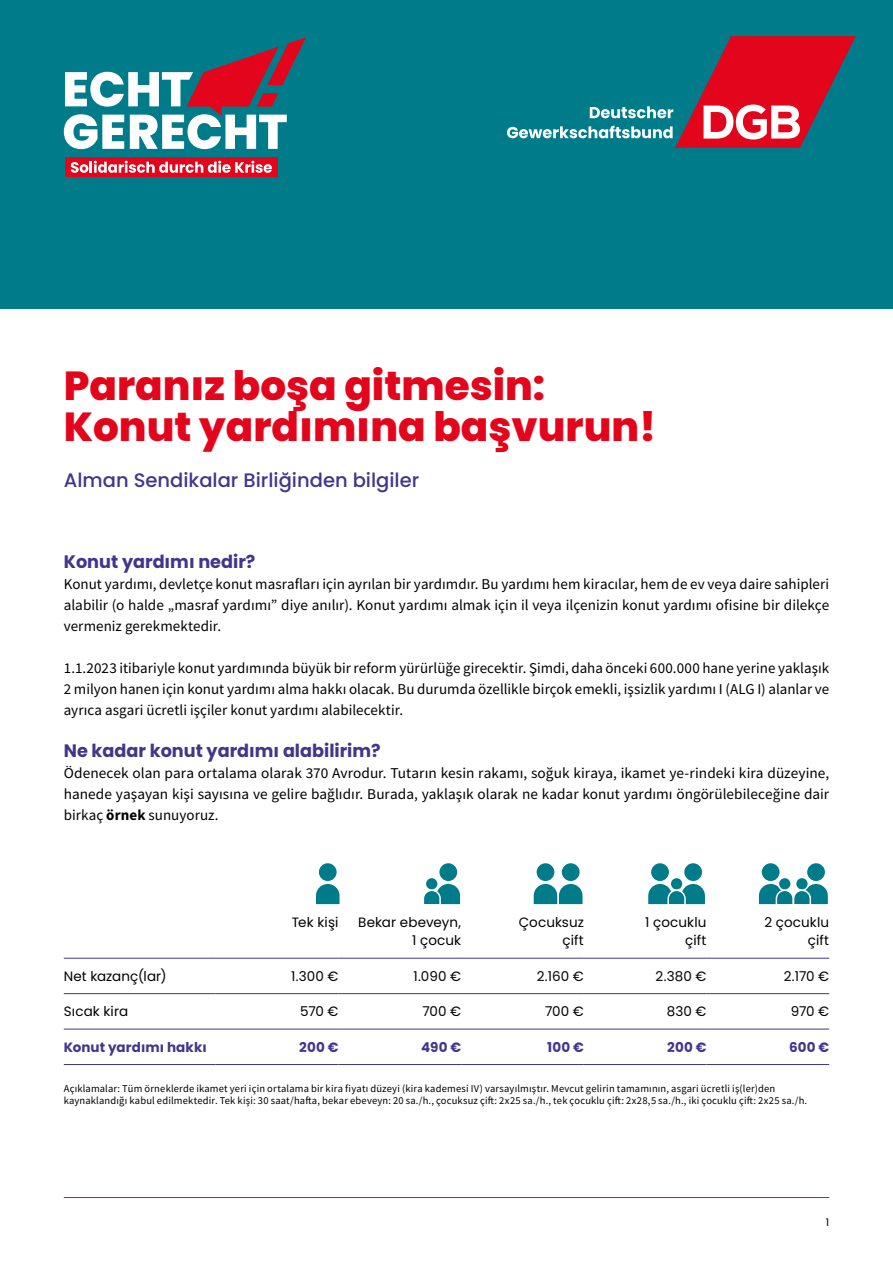
<style>
.page{position:relative;width:893px;height:1263px;background:#fff}
.page>*{position:absolute;margin:0;border:0;box-sizing:border-box;transform-origin:0 0}
.t1{font:800 40.5px/40.5px "Poppins";color:#e3051b}
.t2{font:500 19.5px "Poppins";color:#43358b}
.t3{font:700 18px "Poppins";color:#43358b}
.t4{font:15px/21px "Source Sans Pro";color:#000;text-align:justify}
.t5{font:13.5px/18px "Poppins";letter-spacing:.01em;color:#000;text-align:right}
.t6{font:700 13.5px "Poppins";letter-spacing:.01em;color:#43358b}
.t7{font:10.5px/12px "Source Sans Pro";letter-spacing:.015em;color:#000}
.t8{font:10.5px "Poppins";color:#000}
.s1{font-weight:700}
</style>
<div class="page">
<div style="left:0;top:0;width:893px;height:308px;background:#007b8a"></div>
<hr style="left:64px;top:1197px;width:765px;height:1px;background:#e3051b">
<svg style="left:507px;top:36px;width:349px;height:112px"></svg>
<svg style="left:64px;top:37px;width:242px;height:112px"></svg>
<div style="left:65px;top:157px;width:213px;height:20px;background:#e3051b"></div>
<svg style="left:71px;top:161px;width:201px;height:12px"></svg>
<hr style="left:64px;top:958px;width:152px;height:1px;background:#43358b">
<hr style="left:216px;top:958px;width:122px;height:1px;background:#43358b">
<hr style="left:338px;top:958px;width:123px;height:1px;background:#43358b">
<hr style="left:461px;top:958px;width:123px;height:1px;background:#43358b">
<hr style="left:584px;top:958px;width:122px;height:1px;background:#43358b">
<hr style="left:706px;top:958px;width:123px;height:1px;background:#43358b">
<hr style="left:64px;top:993px;width:152px;height:1px;background:#43358b">
<hr style="left:216px;top:993px;width:122px;height:1px;background:#43358b">
<hr style="left:338px;top:993px;width:123px;height:1px;background:#43358b">
<hr style="left:461px;top:993px;width:123px;height:1px;background:#43358b">
<hr style="left:584px;top:993px;width:122px;height:1px;background:#43358b">
<hr style="left:706px;top:993px;width:123px;height:1px;background:#43358b">
<hr style="left:64px;top:1029px;width:152px;height:1px;background:#43358b">
<hr style="left:216px;top:1029px;width:122px;height:1px;background:#43358b">
<hr style="left:338px;top:1029px;width:123px;height:1px;background:#43358b">
<hr style="left:461px;top:1029px;width:123px;height:1px;background:#43358b">
<hr style="left:584px;top:1029px;width:122px;height:1px;background:#43358b">
<hr style="left:706px;top:1029px;width:123px;height:1px;background:#43358b">
<hr style="left:64px;top:1064px;width:152px;height:1px;background:#43358b">
<hr style="left:216px;top:1064px;width:122px;height:1px;background:#43358b">
<hr style="left:338px;top:1064px;width:123px;height:1px;background:#43358b">
<hr style="left:461px;top:1064px;width:123px;height:1px;background:#43358b">
<hr style="left:584px;top:1064px;width:122px;height:1px;background:#43358b">
<hr style="left:706px;top:1064px;width:123px;height:1px;background:#43358b">
<div style="left:761px;top:862px;width:19px;height:20px;background:#007b8a;border-radius:50%"></div>
<div style="left:760px;top:862px;width:21px;height:20px;border:1px solid #fff;border-radius:50%"></div>
<svg style="left:806px;top:862px;width:20px;height:20px"></svg>
<div style="left:806px;top:862px;width:20px;height:20px;border:1px solid #fff;border-radius:50%"></div>
<svg style="left:650px;top:862px;width:20px;height:20px"></svg>
<div style="left:650px;top:862px;width:20px;height:20px;border:1px solid #fff;border-radius:50%"></div>
<div style="left:684px;top:862px;width:19px;height:20px;background:#007b8a;border-radius:50%"></div>
<div style="left:683px;top:862px;width:20px;height:20px;border:1px solid #fff;border-radius:50%"></div>
<div style="left:439px;top:862px;width:19px;height:20px;background:#007b8a;border-radius:50%"></div>
<div style="left:438px;top:862px;width:21px;height:20px;border:1px solid #fff;border-radius:50%"></div>
<div style="left:425px;top:877px;width:13px;height:13px;background:#007b8a;border-radius:50%"></div>
<div style="left:425px;top:877px;width:14px;height:14px;border:2px solid #fff;border-radius:50%"></div>
<svg style="left:424px;top:882px;width:37px;height:23px"></svg>
<div style="left:670px;top:877px;width:13px;height:13px;background:#007b8a;border-radius:50%"></div>
<div style="left:669px;top:877px;width:15px;height:14px;border:2px solid #fff;border-radius:50%"></div>
<svg style="left:648px;top:882px;width:57px;height:23px"></svg>
<div style="left:778px;top:877px;width:13px;height:13px;background:#007b8a;border-radius:50%"></div>
<div style="left:778px;top:877px;width:14px;height:14px;border:2px solid #fff;border-radius:50%"></div>
<div style="left:796px;top:877px;width:12px;height:13px;background:#007b8a;border-radius:50%"></div>
<div style="left:795px;top:877px;width:14px;height:14px;border:2px solid #fff;border-radius:50%"></div>
<svg style="left:758px;top:882px;width:70px;height:23px"></svg>
<div style="left:318px;top:862px;width:19px;height:20px;background:#007b8a;border-radius:50%"></div>
<div style="left:317px;top:862px;width:21px;height:20px;border:1px solid #fff;border-radius:50%"></div>
<svg style="left:316px;top:884px;width:24px;height:21px"></svg>
<div style="left:561px;top:862px;width:19px;height:20px;background:#007b8a;border-radius:50%"></div>
<div style="left:560px;top:862px;width:21px;height:20px;border:1px solid #fff;border-radius:50%"></div>
<div style="left:536px;top:862px;width:19px;height:20px;background:#007b8a;border-radius:50%"></div>
<div style="left:535px;top:862px;width:21px;height:20px;border:1px solid #fff;border-radius:50%"></div>
<svg style="left:533px;top:884px;width:50px;height:21px"></svg>
<h1 class="t1" style="left:64px;top:366px;width:594px">Paranız boşa gitmesin:<br>Konut yardımına başvurun!</h1>
<h2 class="t2" style="left:64px;top:469px;width:357px">Alman Sendikalar Birliğinden bilgiler</h2>
<p class="t3" style="left:64px;top:551px;width:193px">Konut yardımı nedir?</p>
<p class="t4" style="left:64px;top:573px;width:767px">Konut yardımı, devletçe konut masrafları için ayrılan bir yardımdır. Bu yardımı hem kiracılar, hem de ev veya daire sahipleri alabilir (o halde „masraf yardımı” diye anılır). Konut yardımı almak için il veya ilçenizin konut yardımı ofisine bir dilekçe vermeniz gerekmektedir.</p>
<p class="t4" style="left:64px;top:657px;width:767px">1.1.2023 itibariyle konut yardımında büyük bir reform yürürlüğe girecektir. Şimdi, daha önceki 600.000 hane yerine yaklaşık 2 milyon hanen için konut yardımı alma hakkı olacak. Bu durumda özellikle birçok emekli, işsizlik yardımı I (ALG I) alanlar ve ayrıca asgari ücretli işçiler konut yardımı alabilecektir.</p>
<p class="t3" style="left:64px;top:740px;width:318px">Ne kadar konut yardımı alabilirim?</p>
<p class="t4" style="left:64px;top:762px;width:767px">Ödenecek olan para ortalama olarak 370 Avrodur. Tutarın kesin rakamı, soğuk kiraya, ikamet ye-rindeki kira düzeyine, hanede yaşayan kişi sayısına ve gelire bağlıdır. Burada, yaklaşık olarak ne kadar konut yardımı öngörülebileceğine dair birkaç <span class="s1">örnek</span> sunuyoruz.</p>
<p class="t5" style="left:292px;top:914px;width:48px">Tek kişi</p>
<p class="t5" style="left:358px;top:914px;width:104px">Bekar ebeveyn,<br>1 çocuk</p>
<p class="t5" style="left:519px;top:914px;width:67px">Çocuksuz çift</p>
<p class="t5" style="left:645px;top:914px;width:63px">1 çocuklu çift</p>
<p class="t5" style="left:764px;top:914px;width:66px">2 çocuklu çift</p>
<p class="t5" style="left:64px;top:967px;width:104px">Net kazanç(lar)</p>
<p class="t5" style="left:291px;top:967px;width:49px">1.300 €</p>
<p class="t5" style="left:413px;top:967px;width:49px">1.090 €</p>
<p class="t5" style="left:537px;top:967px;width:49px">2.160 €</p>
<p class="t5" style="left:656px;top:967px;width:52px">2.380 €</p>
<p class="t5" style="left:784px;top:967px;width:47px">2.170 €</p>
<p class="t5" style="left:64px;top:1003px;width:66px">Sıcak kira</p>
<p class="t5" style="left:300px;top:1003px;width:40px">570 €</p>
<p class="t5" style="left:422px;top:1003px;width:40px">700 €</p>
<p class="t5" style="left:545px;top:1003px;width:40px">700 €</p>
<p class="t5" style="left:667px;top:1003px;width:41px">830 €</p>
<p class="t5" style="left:791px;top:1003px;width:40px">970 €</p>
<p class="t6" style="left:64px;top:1039px;width:144px">Konut yardımı hakkı</p>
<p class="t6" style="left:299px;top:1039px;width:41px">200 €</p>
<p class="t6" style="left:421px;top:1039px;width:42px">490 €</p>
<p class="t6" style="left:547px;top:1039px;width:38px">100 €</p>
<p class="t6" style="left:667px;top:1039px;width:41px">200 €</p>
<p class="t6" style="left:789px;top:1039px;width:42px">600 €</p>
<p class="t7" style="left:64px;top:1082px;width:745px">Açıklamalar: Tüm örneklerde ikamet yeri için ortalama bir kira fiyatı düzeyi (kira kademesi IV) varsayılmıştır. Mevcut gelirin tamamının, asgari ücretli iş(ler)den kaynaklandığı kabul edilmektedir. Tek kişi: 30 saat/hafta, bekar ebeveyn: 20 sa./h., çocuksuz çift: 2x25 sa./h., tek çocuklu çift: 2x28,5 sa./h., iki çocuklu çift: 2x25 sa./h.</p>
<p class="t8" style="left:826px;top:1216px;width:5px">1</p>
</div>
